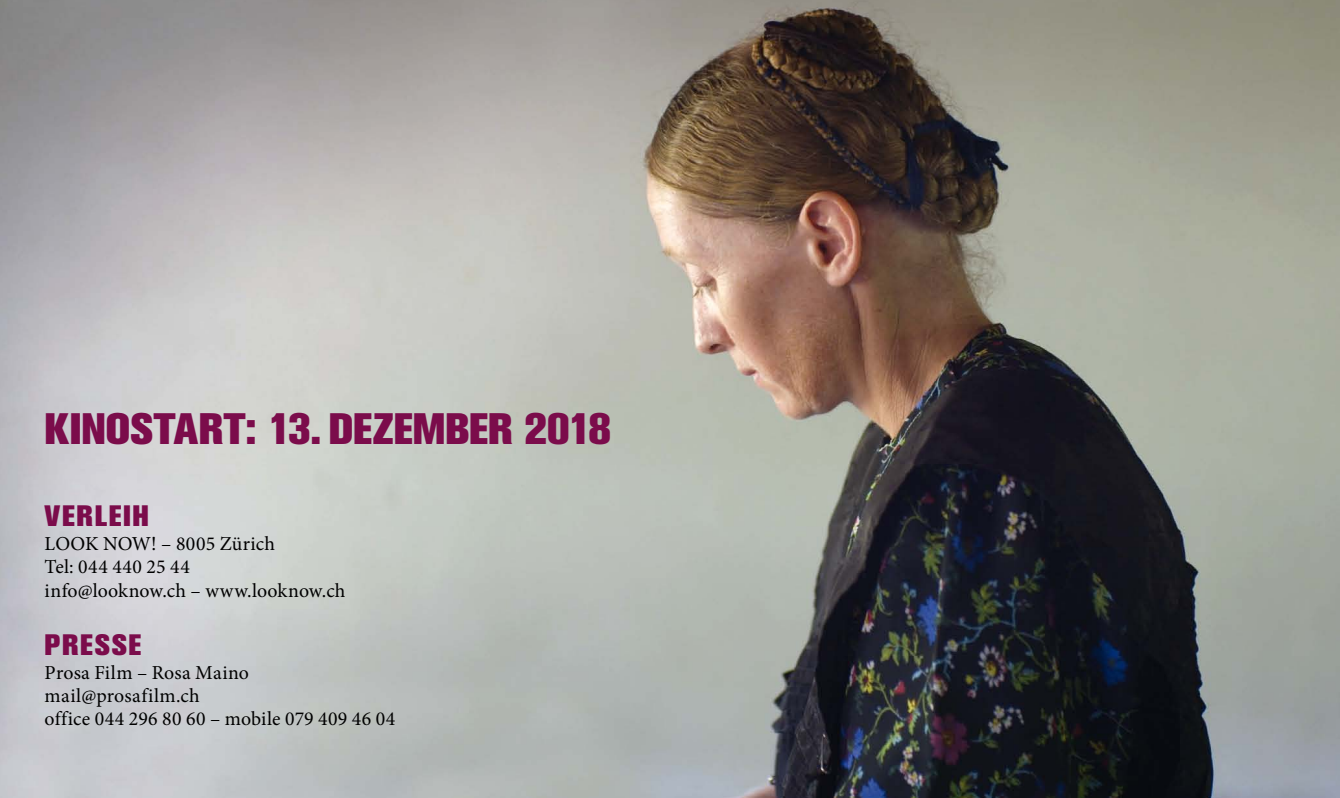
<style>
.page{position:relative;width:1340px;height:798px;background:#fff}
.page>*{position:absolute;margin:0;border:0;box-sizing:border-box;transform-origin:0 0}
.t1{font:800 43.65px "Akzidenz Grotesk BE";color:#7b0c4b}
.t2{font:800 29.25px "Akzidenz Grotesk BE";letter-spacing:.055em;color:#7b0c4b}
.t3{font:19.8px/23.4px "Minion Pro";letter-spacing:.01em;color:#000}
</style>
<div class="page">
<img style="left:0;top:0;width:1339px;height:797px">
<h1 class="t1" style="left:45px;top:404px;width:568px">KINOSTART: 13. DEZEMBER 2018</h1>
<h2 class="t2" style="left:45px;top:499px;width:106px">VERLEIH</h2>
<p class="t3" style="left:45px;top:531px;width:302px">LOOK NOW! – 8005 Zürich<br>Tel: 044 440 25 44<br>info@looknow.ch – www.looknow.ch</p>
<h2 class="t2" style="left:45px;top:627px;width:98px">PRESSE</h2>
<p class="t3" style="left:45px;top:660px;width:352px">Prosa Film – Rosa Maino mail@prosafilm.ch<br>office 044 296 80 60 – mobile 079 409 46 04</p>
</div>
